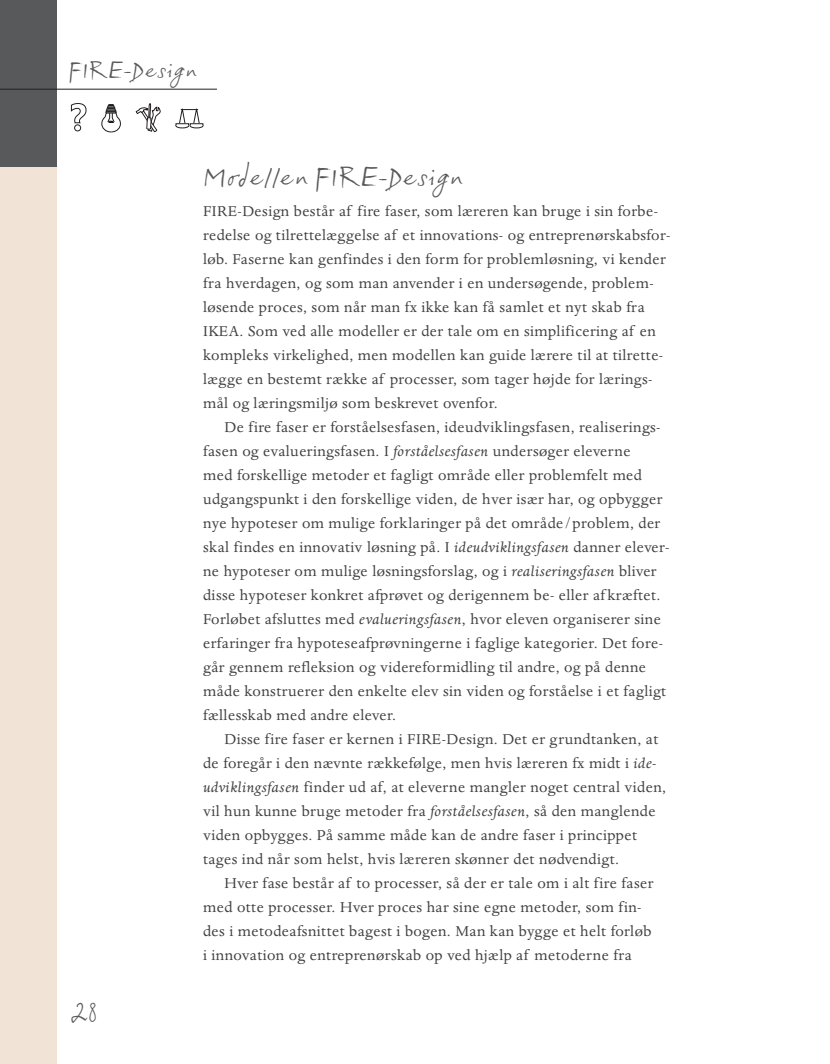
<style>
.page{position:relative;width:830px;height:1064px;background:#fff}
.page>*{position:absolute;margin:0;border:0;box-sizing:border-box;transform-origin:0 0}
.t1{font:27px "Django ITC Std";color:#58595b}
.t2{font:25.5px "Django ITC Std";color:#58595b}
.t3{font:23.4px "Django ITC Std";color:#58595b}
.t4{font:16.5px/24px "Dante MT Std";letter-spacing:.025em;color:#404041}
.s1{font-style:italic}
</style>
<div class="page">
<div style="left:0;top:57px;width:57px;height:1007px;background:#f1e4d6"></div>
<div style="left:0;top:0;width:57px;height:167px;background:#58595b"></div>
<hr style="left:0;top:89px;width:217px;height:1px;background:#231f20">
<svg style="left:101px;top:104px;width:20px;height:28px"></svg>
<svg style="left:136px;top:103px;width:25px;height:30px"></svg>
<hr style="left:176px;top:124px;width:13px;height:4px;background:#393536;border-radius:50%">
<div style="left:176px;top:123px;width:13px;height:5px;border:1px solid #231f20;border-radius:50%"></div>
<hr style="left:190px;top:124px;width:13px;height:4px;background:#383435;border-radius:50%">
<div style="left:190px;top:123px;width:13px;height:5px;border:1px solid #231f20;border-radius:50%"></div>
<svg style="left:176px;top:108px;width:27px;height:19px"></svg>
<svg style="left:71px;top:103px;width:15px;height:28px"></svg>
<h3 class="t3" style="left:68px;top:57px;width:130px">FIRE-Design</h3>
<h2 class="t2" style="left:70px;top:999px;width:29px">28</h2>
<h1 class="t1" style="left:203px;top:161px;width:262px">Modellen FIRE-Design</h1>
<p class="t4" style="left:203px;top:200px;width:468px">FIRE-Design består af fire faser, som læreren kan bruge i sin forbe&shy;redelse og tilrettelæggelse af et innovations- og entreprenørskabsfor&shy;løb. Faserne kan genfindes i den form for problemløsning, vi kender fra hverdagen, og som man anvender i en undersøgende, problem&shy;løsende proces, som når man fx ikke kan få samlet et nyt skab fra IKEA. Som ved alle modeller er der tale om en simplificering af en kompleks virkelighed, men modellen kan guide lærere til at tilrette&shy;lægge en bestemt række af processer, som tager højde for lærings&shy;mål og læringsmiljø som beskrevet ovenfor.</p>
<p class="t4" style="left:203px;top:417px;width:468px;text-indent:21px">De fire faser er forståelsesfasen, ideudviklingsfasen, realiserings&shy;fasen og evalueringsfasen. I <span class="s1">forståelsesfasen</span> undersøger eleverne<br>med forskellige metoder et fagligt område eller problemfelt med udgangspunkt i den forskellige viden, de hver især har, og opbygger nye hypoteser om mulige forklaringer på det område/problem, der skal findes en innovativ løsning på. I <span class="s1">ideudviklingsfasen</span> danner elever&shy;ne hypoteser om mulige løsningsforslag, og i <span class="s1">realiseringsfasen</span> bliver disse hypoteser konkret afprøvet og derigennem be- eller af kræftet.<br>Forløbet afsluttes med <span class="s1">evalueringsfasen</span>, hvor eleven organiserer sine erfaringer fra hypoteseafprøvningerne i faglige kategorier. Det fore&shy;går gennem refleksion og videreformidling til andre, og på denne måde konstruerer den enkelte elev sin viden og forståelse i et fagligt fællesskab med andre elever.</p>
<p class="t4" style="left:203px;top:729px;width:464px;text-indent:21px">Disse fire faser er kernen i FIRE-Design. Det er grundtanken, at de foregår i den nævnte rækkefølge, men hvis læreren fx midt i <span class="s1">ide&shy;udviklingsfasen</span> finder ud af, at eleverne mangler noget central viden, vil hun kunne bruge metoder fra <span class="s1">forståelsesfasen</span>, så den manglende viden opbygges. På samme måde kan de andre faser i princippet tages ind når som helst, hvis læreren skønner det nødvendigt.</p>
<p class="t4" style="left:203px;top:873px;width:452px;text-indent:21px">Hver fase består af to processer, så der er tale om i alt fire faser med otte processer. Hver proces har sine egne metoder, som fin&shy;des i metodeafsnittet bagest i bogen. Man kan bygge et helt forløb i innovation og entreprenørskab op ved hjælp af metoderne fra</p>
</div>
